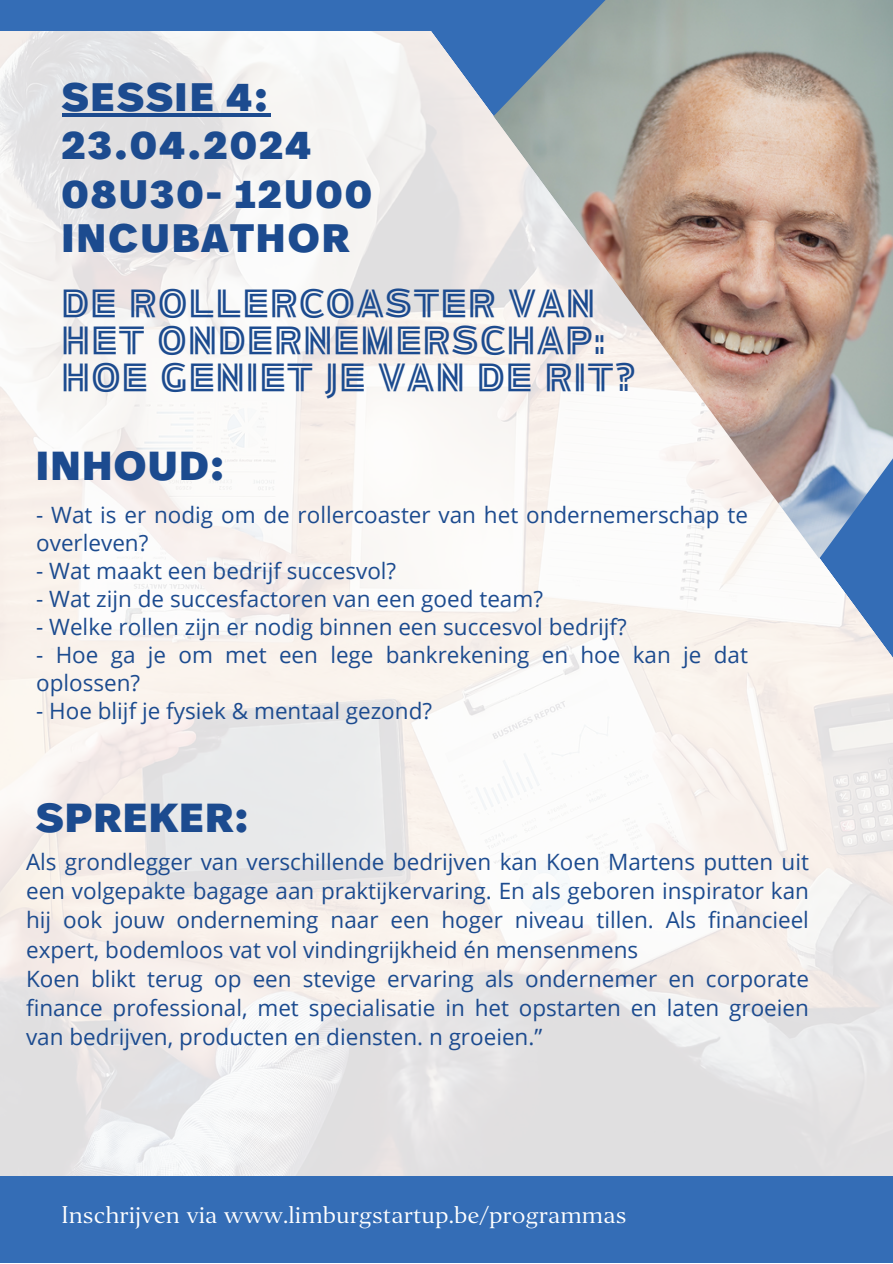
<style>
.page{position:relative;width:893px;height:1264px;background:#fff}
.page>*{position:absolute;margin:0;border:0;box-sizing:border-box;transform-origin:0 0}
.t1{font:900 40.5px "Real Head Pro";letter-spacing:.05em;color:#1c4b8f}
.t2{font:900 39.6px "Real Head Pro";letter-spacing:.07em;color:#1c4b8f}
.t3{font:34.5px/37px "Ambiguity Normate Inline";letter-spacing:.055em;color:#1c4b8f}
.t4{font:22.5px/29.2px "Open Sans";color:#1c4b8f}
.t5{font:22.5px "Editor";color:#fff}
</style>
<div class="page">
<img style="left:0;top:30px;width:892px;height:1146px">
<div style="left:0;top:1176px;width:892px;height:86px;background:#346db6"></div>
<div style="left:0;top:0;width:892px;height:30px;background:#346db6"></div>
<svg style="left:392px;top:30px;width:500px;height:690px"></svg>
<img style="left:493px;top:0;width:399px;height:558px">
<hr style="left:62px;top:113px;width:208px;height:3px;background:#1c4b8f">
<p class="t2" style="left:62px;top:79px;width:207px">SESSIE 4:</p>
<p class="t2" style="left:62px;top:127px;width:251px">23.04.2024</p>
<p class="t2" style="left:62px;top:177px;width:311px">08U30- 12U00</p>
<p class="t2" style="left:62px;top:220px;width:288px">INCUBATHOR</p>
<p class="t3" style="left:62px;top:285px;width:575px">DE ROLLERCOASTER VAN<br>HET ONDERNEMERSCHAP:<br>HOE GENIET JE VAN DE RIT?</p>
<p class="t1" style="left:36px;top:448px;width:189px">INHOUD:</p>
<p class="t4" style="left:36px;top:500px;width:713px;line-height:28px">- Wat is er nodig om de rollercoaster van het ondernemerschap te overleven?</p>
<p class="t4" style="left:36px;top:555px;width:361px">- Wat maakt een bedrijf succesvol?</p>
<p class="t4" style="left:36px;top:583px;width:508px">- Wat zijn de succesfactoren van een goed team?</p>
<p class="t4" style="left:36px;top:611px;width:592px">- Welke rollen zijn er nodig binnen een succesvol bedrijf?</p>
<p class="t4" style="left:36px;top:640px;width:713px;line-height:28px">- Hoe ga je om met een lege bankrekening en hoe kan je dat oplossen?</p>
<p class="t4" style="left:36px;top:696px;width:397px">- Hoe blijf je fysiek &amp; mentaal gezond?</p>
<p class="t1" style="left:36px;top:800px;width:213px">SPREKER:</p>
<p class="t4" style="left:26px;top:846px;width:784px;text-align:justify">Als grondlegger van verschillende bedrijven kan Koen Martens putten uit een volgepakte bagage aan praktijkervaring. En als geboren inspirator kan hij ook jouw onderneming naar een hoger niveau tillen. Als financieel expert, bodemloos vat vol vindingrijkheid én mensenmens</p>
<p class="t4" style="left:26px;top:963px;width:784px;text-align:justify">Koen blikt terug op een stevige ervaring als ondernemer en corporate finance professional, met specialisatie in het opstarten en laten groeien van bedrijven, producten en diensten. n groeien.”</p>
<p class="t5" style="left:62px;top:1200px;width:566px">Inschrijven via www.limburgstartup.be/programmas</p>
</div>
